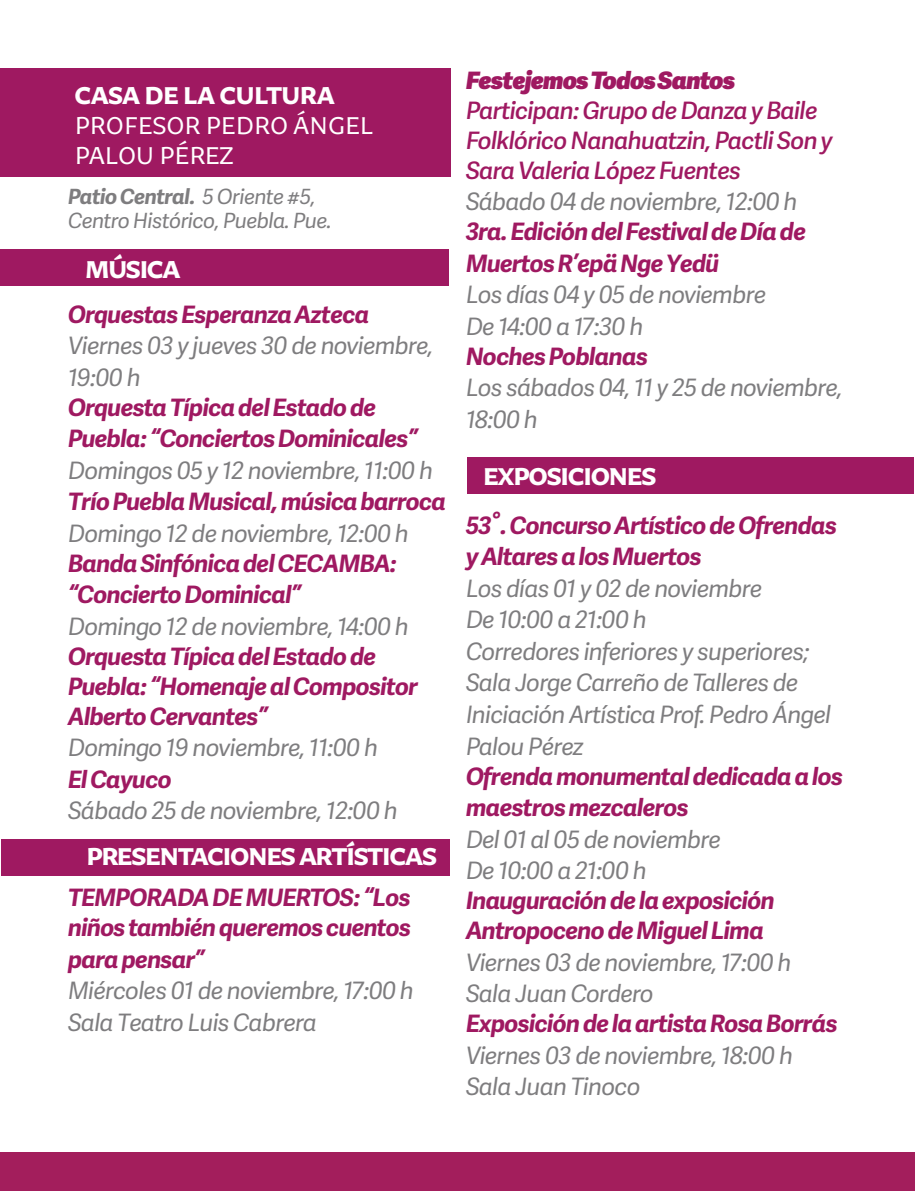
<style>
.page{position:relative;width:915px;height:1191px;background:#fff}
.page>*{position:absolute;margin:0;border:0;box-sizing:border-box;transform-origin:0 0}
.SUBS_T2{font:italic 24px/31.5px "Adelle Sans";letter-spacing:-.03em;color:#7e7d7f}
.SUBS_T2-2{font:italic 700 24px/31.5px "Adelle Sans";letter-spacing:-.03em;color:#9f1961}
.SUBS_T2-3{font:italic 600 24px/30px "Adelle Sans";letter-spacing:-.03em;color:#9f1961}
.TITULOS_1{font:900 24px "Heroica";letter-spacing:-.05em;color:#fff}
.TITULOS_1-2{font:24px "Heroica";letter-spacing:-.025em;color:#fff}
.SUBS_T2-4{font:italic 800 24px "Adelle Sans";letter-spacing:-.03em;color:#9f1961}
.TITULOS_1-3{font:900 24px "Heroica";letter-spacing:-.025em;color:#fff}
.SUBS_T2-5{font:italic 21px "Adelle Sans";letter-spacing:-.025em;color:#7e7d7f}
.SUBS_T2-6{font:italic 700 21px "Adelle Sans";letter-spacing:-.025em;color:#7e7d7f}
.s1{font-weight:400}
.s2{font-size:30px}
</style>
<div class="page">
<div style="left:0;top:1152px;width:914px;height:39px;background:#a31e5c"></div>
<hr style="left:914px;top:1152px;width:1px;height:39px;background:#f06c0d">
<div style="left:0;top:69px;width:450px;height:108px;background:#9f1961"></div>
<div style="left:0;top:249px;width:449px;height:37px;background:#9f1961"></div>
<div style="left:467px;top:457px;width:446px;height:37px;background:#9f1961"></div>
<div style="left:1px;top:838px;width:448px;height:37px;background:#9f1961"></div>
<p class="TITULOS_1-3" style="left:74px;top:80px;width:262px">CASA DE LA CULTURA</p>
<p class="TITULOS_1-2" style="left:74px;top:110px;width:301px">PROFESOR PEDRO ÁNGEL</p>
<p class="TITULOS_1-2" style="left:74px;top:140px;width:161px">PALOU PÉREZ</p>
<p class="SUBS_T2-6" style="left:68px;top:181px;width:249px">Patio Central. <span class="s1">5 Oriente #5,</span></p>
<p class="SUBS_T2-5" style="left:68px;top:205px;width:265px">Centro Histórico, Puebla. Pue.</p>
<p class="TITULOS_1" style="left:85px;top:253px;width:97px">MÚSICA</p>
<p class="SUBS_T2-2" style="left:68px;top:298px;width:303px">Orquestas Esperanza Azteca</p>
<p class="SUBS_T2" style="left:68px;top:329px;width:367px">Viernes 03 y jueves 30 de noviembre,<br>19:00 h</p>
<p class="SUBS_T2-2" style="left:68px;top:391px;width:351px">Orquesta Típica del Estado de<br>Puebla: “Conciertos Dominicales”</p>
<p class="SUBS_T2" style="left:68px;top:453px;width:366px">Domingos 05 y 12 noviembre, 11:00 h</p>
<p class="SUBS_T2-2" style="left:68px;top:485px;width:379px">Trío Puebla Musical, música barroca</p>
<p class="SUBS_T2" style="left:68px;top:516px;width:342px">Domingo 12 de noviembre, 12:00 h</p>
<p class="SUBS_T2-2" style="left:68px;top:547px;width:330px">Banda Sinfónica del CECAMBA: “Concierto Dominical”</p>
<p class="SUBS_T2" style="left:68px;top:609px;width:342px">Domingo 12 de noviembre, 14:00 h</p>
<p class="SUBS_T2-2" style="left:68px;top:640px;width:351px;line-height:30px">Orquesta Típica del Estado de<br>Puebla: “Homenaje al Compositor<br>Alberto Cervantes”</p>
<p class="SUBS_T2" style="left:68px;top:731px;width:311px">Domingo 19 noviembre, 11:00 h</p>
<p class="SUBS_T2-2" style="left:68px;top:763px;width:105px">El Cayuco</p>
<p class="SUBS_T2" style="left:68px;top:794px;width:331px">Sábado 25 de noviembre, 12:00 h</p>
<p class="TITULOS_1" style="left:86px;top:841px;width:352px">PRESENTACIONES ARTÍSTICAS</p>
<p class="SUBS_T2-2" style="left:68px;top:882px;width:344px;line-height:30.6px;text-align:justify">TEMPORADA DE MUERTOS: “Los niños también queremos cuentos para pensar”</p>
<p class="SUBS_T2" style="left:68px;top:974px;width:347px">Miércoles 01 de noviembre, 17:00 h</p>
<p class="SUBS_T2" style="left:68px;top:1005px;width:250px">Sala Teatro Luis Cabrera</p>
<p class="SUBS_T2-4" style="left:466px;top:62px;width:271px">Festejemos Todos Santos</p>
<p class="SUBS_T2-3" style="left:466px;top:94px;width:368px">Participan: Grupo de Danza y Baile<br>Folklórico Nanahuatzin, Pactli Son y<br>Sara Valeria López Fuentes</p>
<p class="SUBS_T2" style="left:466px;top:185px;width:333px">Sábado 04 de noviembre, 12:00 h</p>
<p class="SUBS_T2-2" style="left:466px;top:215px;width:341px">3ra. Edición del Festival de Día de<br>Muertos R’epä Nge Yedü</p>
<p class="SUBS_T2" style="left:466px;top:278px;width:301px">Los días 04 y 05 de noviembre</p>
<p class="SUBS_T2" style="left:466px;top:309px;width:179px">De 14:00 a 17:30 h</p>
<p class="SUBS_T2-2" style="left:466px;top:340px;width:184px">Noches Poblanas</p>
<p class="SUBS_T2" style="left:466px;top:371px;width:378px">Los sábados 04, 11 y 25 de noviembre,<br>18:00 h</p>
<p class="TITULOS_1" style="left:483px;top:461px;width:175px">EXPOSICIONES</p>
<p class="SUBS_T2-2" style="left:466px;top:509px;width:373px">53<span class="s2">°</span>. Concurso Artístico de Ofrendas y Altares a los Muertos</p>
<p class="SUBS_T2" style="left:466px;top:572px;width:298px">Los días 01 y 02 de noviembre</p>
<p class="SUBS_T2" style="left:466px;top:603px;width:182px">De 10:00 a 21:00 h</p>
<p class="SUBS_T2" style="left:466px;top:635px;width:366px">Corredores inferiores y superiores;<br>Sala Jorge Carreño de Talleres de<br>Iniciación Artística Prof. Pedro Ángel<br>Palou Pérez</p>
<p class="SUBS_T2-2" style="left:466px;top:759px;width:378px">Ofrenda monumental dedicada a los maestros mezcaleros</p>
<p class="SUBS_T2" style="left:466px;top:822px;width:256px">Del 01 al 05 de noviembre</p>
<p class="SUBS_T2" style="left:466px;top:854px;width:182px">De 10:00 a 21:00 h</p>
<p class="SUBS_T2-2" style="left:466px;top:884px;width:310px;line-height:30px">Inauguración de la exposición<br>Antropoceno de Miguel Lima</p>
<p class="SUBS_T2" style="left:466px;top:945px;width:327px">Viernes 03 de noviembre, 17:00 h</p>
<p class="SUBS_T2" style="left:466px;top:977px;width:189px">Sala Juan Cordero</p>
<p class="SUBS_T2-2" style="left:466px;top:1007px;width:373px">Exposición de la artista Rosa Borrás</p>
<p class="SUBS_T2" style="left:466px;top:1038px;width:328px">Viernes 03 de noviembre, 18:00 h</p>
<p class="SUBS_T2" style="left:466px;top:1070px;width:176px">Sala Juan Tinoco</p>
</div>
